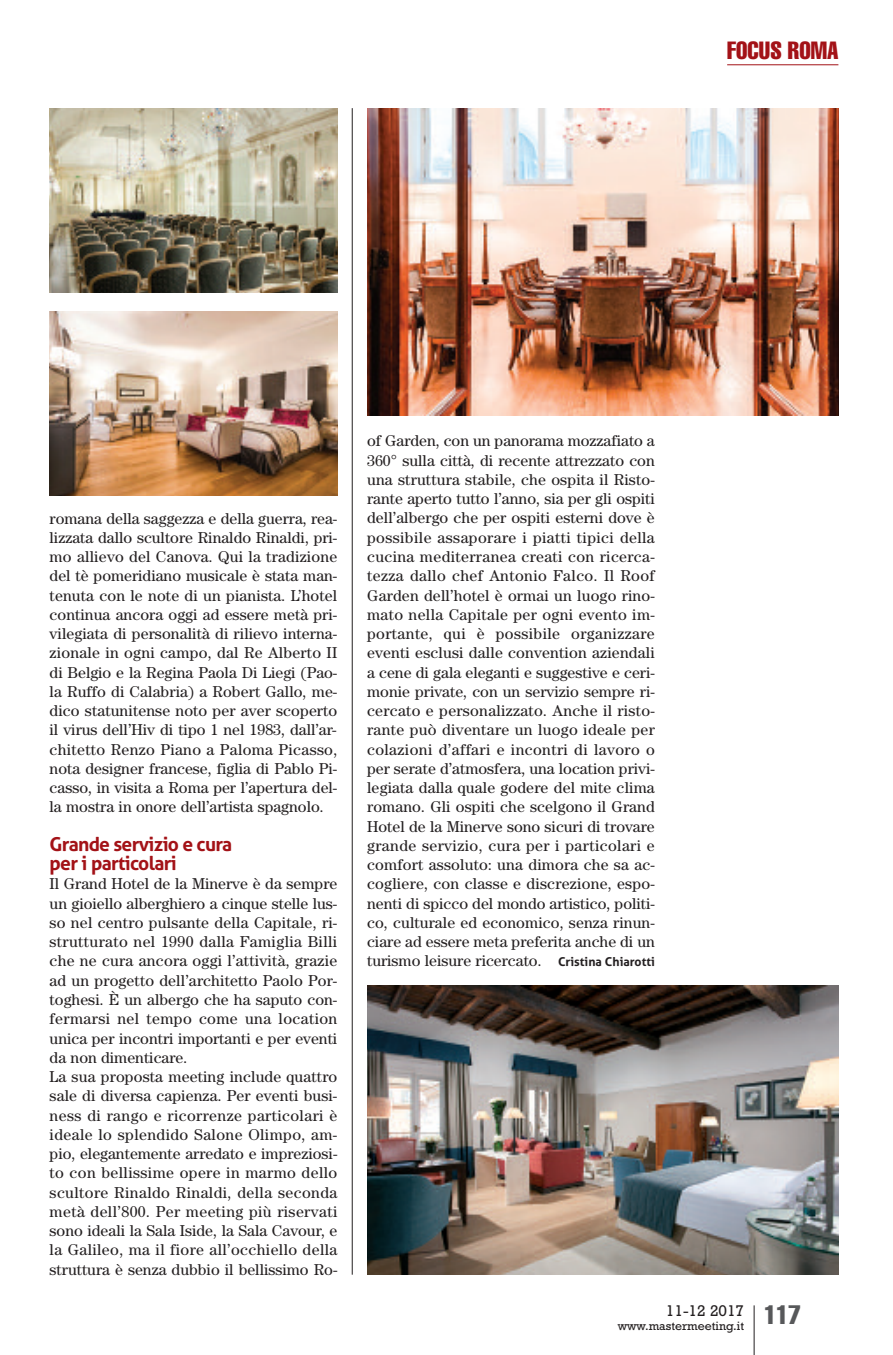
<style>
.page{position:relative;width:893px;height:1355px;background:#fff}
.page>*{position:absolute;margin:0;border:0;box-sizing:border-box;transform-origin:0 0}
.t1{font:extra-condensed 24.5px "Helvetica";color:#a31217}
.t2{font:700 19.25px/19.2px "Aller";letter-spacing:-.035em;color:#a31217}
.t3{font:15.75px/19.2px "Century";letter-spacing:.01em;color:#231f20;text-align:justify}
.t4{font:15.75px "Rockwell";color:#231f20}
.t5{font:12.25px "Rockwell";color:#231f20}
.s1{font-family:"Aller";font-weight:700;font-size:12.25px}
</style>
<div class="page">
<hr style="left:754px;top:1305px;width:1px;height:49px;background:#231f20">
<hr style="left:727px;top:64px;width:111px;height:1px;background:#a31217">
<hr style="left:352px;top:108px;width:1px;height:1166px;background:#231f20">
<img style="left:367px;top:108px;width:471px;height:307px">
<img style="left:50px;top:108px;width:287px;height:184px">
<img style="left:50px;top:311px;width:287px;height:185px">
<img style="left:367px;top:985px;width:471px;height:289px">
<h1 class="t1" style="left:727px;top:42px;width:113px">FOCUS ROMA</h1>
<p class="t3" style="left:50px;top:510px;width:289px">romana della saggezza e della guerra, rea&shy;lizzata dallo scultore Rinaldo Rinaldi, pri&shy;mo allievo del Canova. Qui la tradizione del tè pomeridiano musicale è stata man&shy;tenuta con le note di un pianista. L’hotel continua ancora oggi ad essere metà pri&shy;vilegiata di personalità di rilievo interna&shy;zionale in ogni campo, dal Re Alberto II di Belgio e la Regina Paola Di Liegi (Pao&shy;la Ruffo di Calabria) a Robert Gallo, me&shy;dico statunitense noto per aver scoperto il virus dell’Hiv di tipo 1 nel 1983, dall’ar&shy;chitetto Renzo Piano a Paloma Picasso, nota designer francese, figlia di Pablo Pi&shy;casso, in visita a Roma per l’apertura del&shy;la mostra in onore dell’artista spagnolo.</p>
<p class="t2" style="left:50px;top:834px;width:184px">Grande servizio e cura per i particolari</p>
<p class="t3" style="left:50px;top:875px;width:289px;text-align:left">Il Grand Hotel de la Minerve è da sempre un gioiello alberghiero a cinque stelle lus&shy;so nel centro pulsante della Capitale, ri&shy;strutturato nel 1990 dalla Famiglia Billi che ne cura ancora oggi l’attività, grazie ad un progetto dell’architetto Paolo Por&shy;toghesi. È un albergo che ha saputo con&shy;fermarsi nel tempo come una location unica per incontri importanti e per eventi da non dimenticare.<br>La sua proposta meeting include quattro sale di diversa capienza. Per eventi busi&shy;ness di rango e ricorrenze particolari è ideale lo splendido Salone Olimpo, am&shy;pio, elegantemente arredato e impreziosi&shy;to con bellissime opere in marmo dello scultore Rinaldo Rinaldi, della seconda metà dell’800. Per meeting più riservati sono ideali la Sala Iside, la Sala Cavour, e la Galileo, ma il fiore all’occhiello della struttura è senza dubbio il bellissimo Ro-</p>
<p class="t3" style="left:367px;top:433px;width:289px">of Garden, con un panorama mozzafiato a 360° sulla città, di recente attrezzato con una struttura stabile, che ospita il Risto&shy;rante aperto tutto l’anno, sia per gli ospiti dell’albergo che per ospiti esterni dove è possibile assaporare i piatti tipici della cucina mediterranea creati con ricerca&shy;tezza dallo chef Antonio Falco. Il Roof Garden dell’hotel è ormai un luogo rino&shy;mato nella Capitale per ogni evento im&shy;portante, qui è possibile organizzare eventi esclusi dalle convention aziendali a cene di gala eleganti e suggestive e ceri&shy;monie private, con un servizio sempre ri&shy;cercato e personalizzato. Anche il risto&shy;rante può diventare un luogo ideale per colazioni d’affari e incontri di lavoro o per serate d’atmosfera, una location privi&shy;legiata dalla quale godere del mite clima romano. Gli ospiti che scelgono il Grand Hotel de la Minerve sono sicuri di trovare grande servizio, cura per i particolari e comfort assoluto: una dimora che sa ac&shy;cogliere, con classe e discrezione, espo&shy;nenti di spicco del mondo artistico, politi&shy;co, culturale ed economico, senza rinun&shy;ciare ad essere meta preferita anche di un turismo leisure ricercato. <span class="s1">Cristina Chiarotti</span></p>
<p class="t4" style="left:666px;top:1305px;width:80px">11-12 2017</p>
<p class="t5" style="left:618px;top:1321px;width:184px">www.mastermeeting.it <sup>117</sup></p>
</div>
